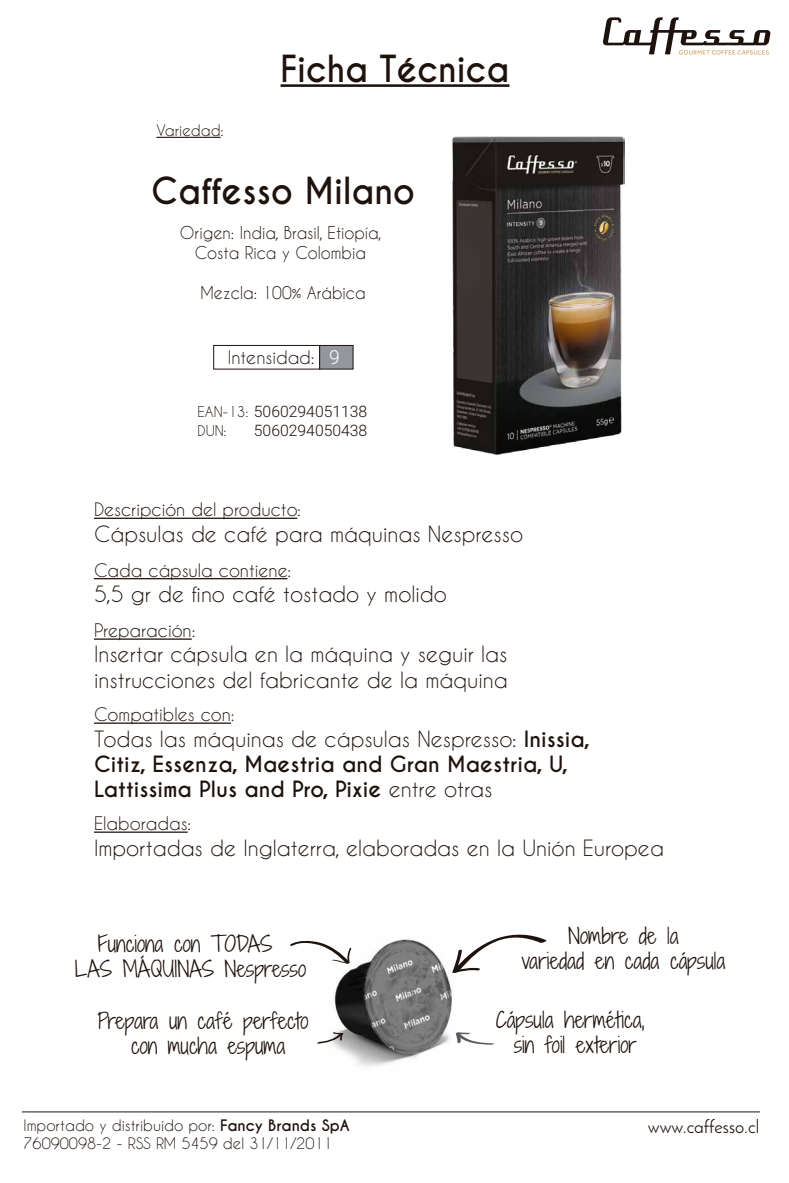
<style>
.page{position:relative;width:789px;height:1183px;background:#fff}
.page>*{position:absolute;margin:0;border:0;box-sizing:border-box;transform-origin:0 0}
.t1{font:700 35px "Caviar Dreams";color:#1e120d;scale:.96 1}
.t2{font:21px/25.2px "Caviar Dreams";color:#1e120d}
.t3{font:300 21px/25.2px "Shadows Into";color:#1e120d;text-align:center}
.t4{font:700 21px/25.2px "Caviar Dreams";color:#1e120d}
.t5{font:18.38px "Josefin Sans";color:#1e120d}
.t6{font:17.5px "Caviar Dreams";color:#1e120d}
.t7{font:16.62px/19.9px "Caviar Dreams";color:#1e120d;text-align:center;scale:.96 1}
.t8{font:300 15.75px "Roboto";color:#1e120d}
.t9{font:14.88px/17.8px "Caviar Dreams";color:#1e120d}
.t10{font:14px "Caviar Dreams";color:#1e120d}
.s1{font-family:"Roboto";font-weight:300;font-size:19.25px;color:#fff}
.s2{font-family:"Caviar Dreams";font-weight:400;font-size:14px}
.s3{font-weight:400}
.s4{font-weight:700}
</style>
<div class="page">
<img style="left:317px;top:939px;width:165px;height:127px">
<svg style="left:451px;top:934px;width:96px;height:39px"></svg>
<svg style="left:290px;top:939px;width:61px;height:25px"></svg>
<svg style="left:455px;top:1031px;width:39px;height:13px"></svg>
<svg style="left:317px;top:1031px;width:27px;height:12px"></svg>
<hr style="left:280px;top:84px;width:229px;height:3px;background:#1e120d">
<hr style="left:22px;top:1111px;width:738px;height:1px;background:#1e120d">
<svg style="left:603px;top:17px;width:167px;height:38px"></svg>
<hr style="left:94px;top:517px;width:203px;height:2px;background:#1e120d">
<hr style="left:94px;top:578px;width:193px;height:1px;background:#1e120d">
<hr style="left:94px;top:638px;width:98px;height:1px;background:#1e120d">
<hr style="left:94px;top:831px;width:93px;height:1px;background:#1e120d">
<hr style="left:94px;top:722px;width:137px;height:1px;background:#1e120d">
<img style="left:452px;top:136px;width:172px;height:319px">
<hr style="left:156px;top:137px;width:64px;height:1px;background:#1e120d">
<div style="left:213px;top:345px;width:107px;height:24px;border:1px solid #1e120d"></div>
<div style="left:319px;top:345px;width:34px;height:24px;background:#93969b;border:1px solid #1e120d"></div>
<h1 class="t1" style="left:280px;top:48px;width:240px">Ficha Técnica</h1>
<p class="t9" style="left:156px;top:121px;width:69px">Variedad:</p>
<h1 class="t1" style="left:151px;top:169px;width:276px">Caffesso Milano</h1>
<p class="t7" style="left:180px;top:222px;width:212px">Origen: India, Brasil, Etiopía,<br>Costa Rica y Colombia</p>
<p class="t7" style="left:200px;top:282px;width:173px">Mezcla: 100% Arábica</p>
<p class="t6" style="left:228px;top:346px;width:114px">Intensidad: <span class="s1">9</span></p>
<p class="t8" style="left:197px;top:400px;width:171px"><span class="s2">EAN-13:</span> 5060294051138</p>
<p class="t10" style="left:197px;top:422px;width:31px">DUN:</p>
<p class="t8" style="left:254px;top:419px;width:115px">5060294050438</p>
<p class="t6" style="left:94px;top:499px;width:208px">Descripción del producto:</p>
<p class="t2" style="left:94px;top:520px;width:430px">Cápsulas de café para máquinas Nespresso</p>
<p class="t6" style="left:94px;top:559px;width:199px">Cada cápsula contiene:</p>
<p class="t2" style="left:94px;top:581px;width:354px">5,5 gr de fino café tostado y molido</p>
<p class="t6" style="left:94px;top:620px;width:103px">Preparación:</p>
<p class="t2" style="left:94px;top:641px;width:415px">Insertar cápsula en la máquina y seguir las instrucciones del fabricante de la máquina</p>
<p class="t6" style="left:94px;top:704px;width:142px">Compatibles con:</p>
<p class="t4" style="left:94px;top:726px;width:497px"><span class="s3">Todas las máquinas de cápsulas Nespresso:</span> Inissia,<br>Citiz, Essenza, Maestria and Gran Maestria, U,<br>Lattissima Plus and Pro, Pixie <span class="s3">entre otras</span></p>
<p class="t6" style="left:94px;top:813px;width:99px">Elaboradas:</p>
<p class="t2" style="left:94px;top:834px;width:571px">Importadas de Inglaterra, elaboradas en la Unión Europea</p>
<p class="t3" style="left:75px;top:931px;width:232px">Funciona con TODAS<br>LAS MÁQUINAS Nespresso</p>
<p class="t3" style="left:98px;top:1007px;width:212px">Prepara un café perfecto con mucha espuma</p>
<p class="t3" style="left:521px;top:922px;width:205px">Nombre de la<br>variedad en cada cápsula</p>
<p class="t3" style="left:495px;top:1006px;width:150px">Cápsula hermética, sin foil exterior</p>
<p class="t9" style="left:24px;top:1115px;width:327px">Importado y distribuido por: <span class="s4">Fancy Brands SpA<br></span>76090098-2 - RSS RM 5459 del 31/11/2011</p>
<p class="t5" style="left:647px;top:1115px;width:113px">www.caffesso.cl</p>
</div>
